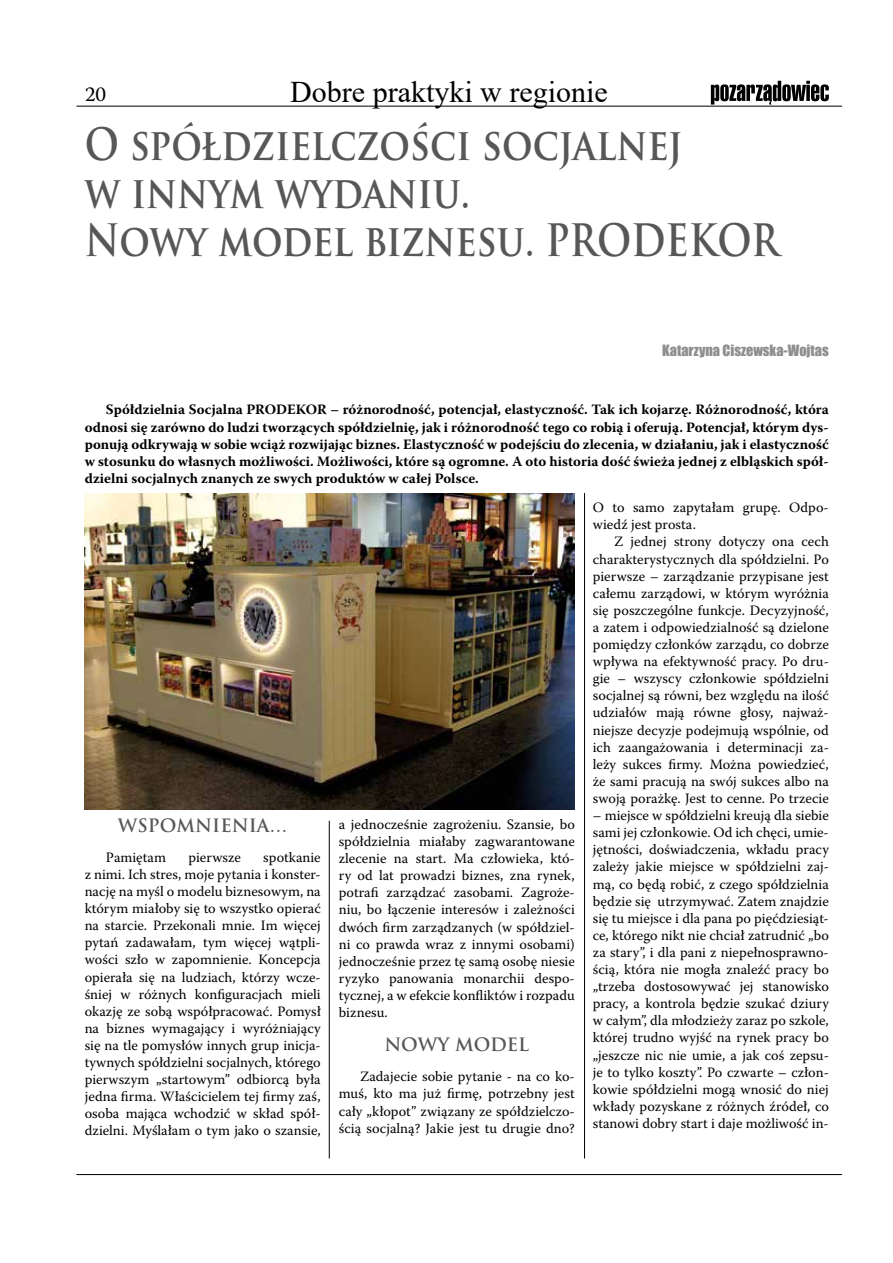
<style>
.page{position:relative;width:893px;height:1263px;background:#fff}
.page>*{position:absolute;margin:0;border:0;box-sizing:border-box;transform-origin:0 0}
.t1{font:700 43.5px/48px "Trajan Pro";color:#575756;scale:.85 1}
.t2{font:30px "Times New Roman";color:#000}
.t3{font:21px "Warnock Pro";color:#000}
.t4{font:700 18px "Trajan Pro";color:#575756}
.t5{font:14.25px/17.1px "Warnock Pro";color:#000;text-align:justify}
.t6{font:700 14.25px/17.1px "Warnock Pro";color:#000;text-align:justify}
.t7{font:14.25px "Impact";color:#8f8d8d}
</style>
<div class="page">
<hr style="left:77px;top:106px;width:765px;height:1px;background:#000">
<svg style="left:711px;top:81px;width:118px;height:24px"></svg>
<hr style="left:77px;top:1174px;width:765px;height:1px;background:#000">
<hr style="left:584px;top:468px;width:1px;height:690px;background:#000">
<hr style="left:329px;top:821px;width:1px;height:337px;background:#000">
<img style="left:85px;top:493px;width:490px;height:317px">
<h3 class="t3" style="left:85px;top:81px;width:23px">20</h3>
<h2 class="t2" style="left:290px;top:70px;width:319px">Dobre praktyki w regionie</h2>
<h1 class="t1" style="left:85px;top:121px;width:818px">O spółdzielczości socjalnej<br>w innym wydaniu.<br>Nowy model biznesu. PRODEKOR</h1>
<p class="t7" style="left:662px;top:339px;width:168px">Katarzyna Ciszewska-Wojtas</p>
<p class="t6" style="left:85px;top:401px;width:746px;text-indent:21px">Spółdzielnia Socjalna PRODEKOR – różnorodność, potencjał, elastyczność. Tak ich kojarzę. Różnorodność, która odnosi się zarówno do ludzi tworzących spółdzielnię, jak i różnorodność tego co robią i oferują. Potencjał, którym dys&shy;ponują odkrywają w sobie wciąż rozwijając biznes. Elastyczność w podejściu do zlecenia, w działaniu, jak i elastyczność w stosunku do własnych możliwości. Możliwości, które są ogromne. A oto historia dość świeża jednej z elbląskich spół&shy;dzielni socjalnych znanych ze swych produktów w całej Polsce.</p>
<p class="t4" style="left:118px;top:814px;width:171px">WSPOMNIENIA…</p>
<p class="t5" style="left:106px;top:848px;width:62px">Pamiętam</p>
<p class="t5" style="left:188px;top:848px;width:54px">pierwsze</p>
<p class="t5" style="left:85px;top:848px;width:238px;text-indent:179px">spotkanie z nimi. Ich stres, moje pytania i konster&shy;nację na myśl o modelu biznesowym, na którym miałoby się to wszystko opierać na starcie. Przekonali mnie. Im więcej pytań zadawałam, tym więcej wątpli&shy;wości szło w zapomnienie. Koncepcja opierała się na ludziach, którzy wcze&shy;śniej w różnych konfiguracjach mieli okazję ze sobą współpracować. Pomysł na biznes wymagający i wyróżniający się na tle pomysłów innych grup inicja&shy;tywnych spółdzielni socjalnych, którego pierwszym „startowym” odbiorcą była jedna firma. Właścicielem tej firmy zaś, osoba mająca wchodzić w skład spół&shy;dzielni. Myślałam o tym jako o szansie,</p>
<p class="t5" style="left:339px;top:815px;width:238px">a jednocześnie zagrożeniu. Szansie, bo spółdzielnia miałaby zagwarantowane zlecenie na start. Ma człowieka, któ&shy;ry od lat prowadzi biznes, zna rynek, potrafi zarządzać zasobami. Zagroże&shy;niu, bo łączenie interesów i zależności dwóch firm zarządzanych (w spółdziel&shy;ni co prawda wraz z innymi osobami) jednocześnie przez tę samą osobę niesie ryzyko panowania monarchii despo&shy;tycznej, a w efekcie konfliktów i rozpadu biznesu.</p>
<p class="t4" style="left:384px;top:1034px;width:146px">NOWY MODEL</p>
<p class="t5" style="left:339px;top:1068px;width:238px;text-indent:21px">Zadajecie sobie pytanie - na co ko&shy;muś, kto ma już firmę, potrzebny jest cały „kłopot” związany ze spółdzielczo&shy;ścią socjalną? Jakie jest tu drugie dno?</p>
<p class="t5" style="left:593px;top:499px;width:238px">O to samo zapytałam grupę. Odpo&shy;wiedź jest prosta.</p>
<p class="t5" style="left:593px;top:533px;width:238px;text-indent:21px">Z jednej strony dotyczy ona cech charakterystycznych dla spółdzielni. Po pierwsze – zarządzanie przypisane jest całemu zarządowi, w którym wyróżnia się poszczególne funkcje. Decyzyjność, a zatem i odpowiedzialność są dzielone pomiędzy członków zarządu, co dobrze wpływa na efektywność pracy. Po dru&shy;gie – wszyscy członkowie spółdzielni socjalnej są równi, bez względu na ilość udziałów mają równe głosy, najważ&shy;niejsze decyzje podejmują wspólnie, od ich zaangażowania i determinacji za&shy;leży sukces firmy. Można powiedzieć, że sami pracują na swój sukces albo na swoją porażkę. Jest to cenne. Po trzecie</p>
<p class="t5" style="left:593px;top:807px;width:238px">– miejsce w spółdzielni kreują dla siebie sami jej członkowie. Od ich chęci, umie&shy;jętności, doświadczenia, wkładu pracy zależy jakie miejsce w spółdzielni zaj&shy;mą, co będą robić, z czego spółdzielnia będzie się utrzymywać. Zatem znajdzie się tu miejsce i dla pana po pięćdziesiąt&shy;ce, którego nikt nie chciał zatrudnić „bo za stary”, i dla pani z niepełnosprawno&shy;ścią, która nie mogła znaleźć pracy bo „trzeba dostosowywać jej stanowisko pracy, a kontrola będzie szukać dziury w całym”, dla młodzieży zaraz po szkole, której trudno wyjść na rynek pracy bo „jeszcze nic nie umie, a jak coś zepsu&shy;je to tylko koszty”. Po czwarte – człon&shy;kowie spółdzielni mogą wnosić do niej wkłady pozyskane z różnych źródeł, co stanowi dobry start i daje możliwość in-</p>
</div>
